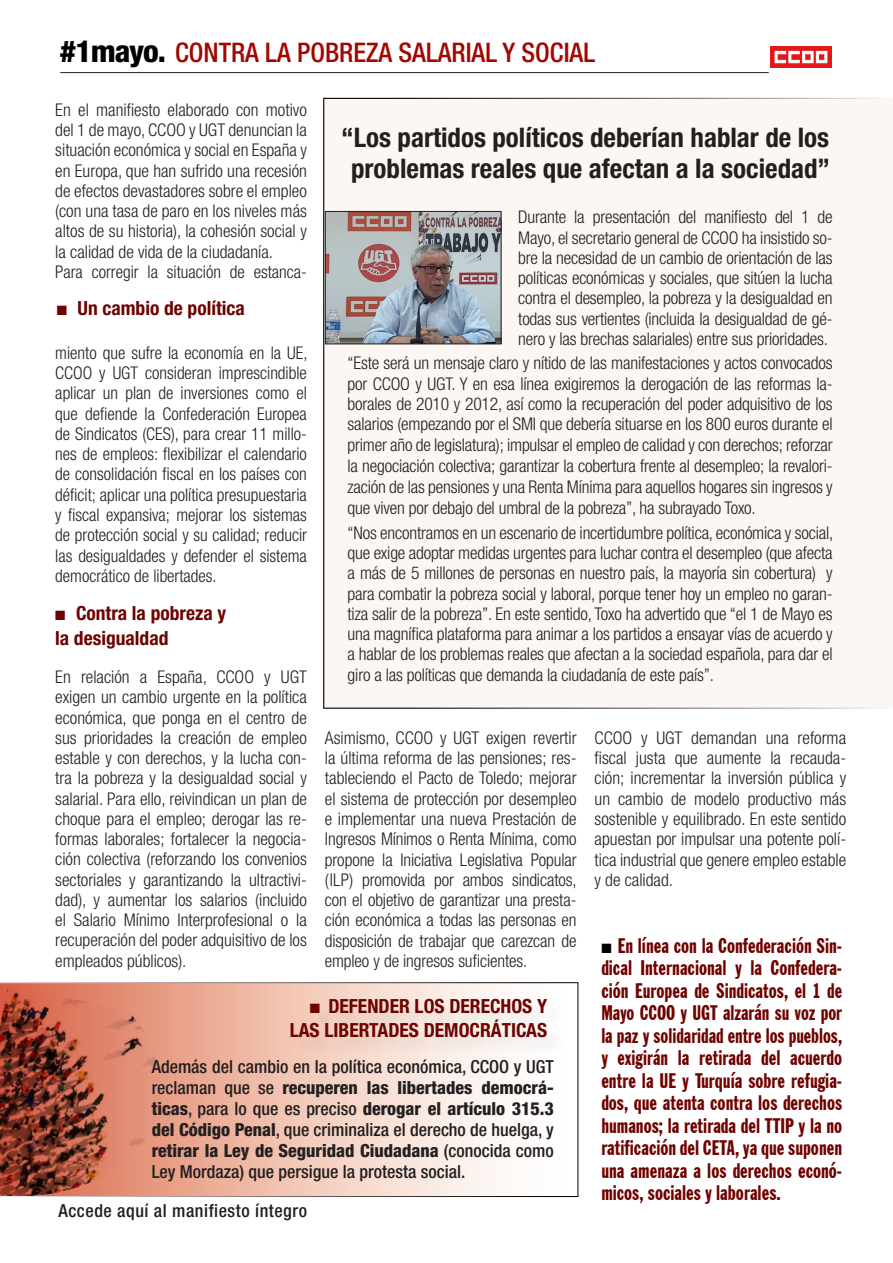
<style>
.page{position:relative;width:893px;height:1263px;background:#fff}
.page>*{position:absolute;margin:0;border:0;box-sizing:border-box;transform-origin:0 0}
.Entradillas{font:700 condensed 27px/31.5px "Helvetica Neue";color:#231f20;text-align:center}
.Entradillas-2{font:500 condensed 27px "Helvetica Neue";color:#a20600}
.t1{font:extra-condensed 21px/22.5px "Franklin Gothic BT";color:#6e0300;text-align:justify}
.Entradillas-3{font:700 condensed 19.5px "Helvetica Neue";color:#6e0300}
.Entradillas-4{font:500 condensed 18px/21px "Helvetica Neue";color:#231f20;text-align:justify}
.Entradillas-5{font:500 condensed 18px "Helvetica Neue";letter-spacing:.03em;color:#231f20}
.Entradillas-6{font:300 condensed 17.55px/20.2px "Helvetica Neue";color:#231f20;text-align:justify}
.s1{font-weight:800;font-size:30.3px;color:#000}
.s2{color:#000}
.s3{font-weight:800}
</style>
<div class="page">
<img style="left:770px;top:47px;width:62px;height:21px">
<hr style="left:60px;top:72px;width:709px;height:1px;background:#231f20">
<div style="left:323px;top:98px;width:570px;height:611px;background:#fdf7f4"></div>
<svg style="left:0;top:982px;width:578px;height:215px"></svg>
<img style="left:0;top:987px;width:172px;height:210px">
<div style="left:291px;top:1000px;width:275px;height:57px;background:#231f20;opacity:.08"></div>
<img style="left:327px;top:213px;width:172px;height:129px">
<div style="left:325px;top:211px;width:176px;height:133px;border:1px solid #231f20"></div>
<p class="Entradillas-2" style="left:60px;top:36px;width:537px"><span class="s1">#1mayo.</span> CONTRA LA POBREZA SALARIAL Y SOCIAL</p>
<p class="Entradillas-6" style="left:55px;top:99px;width:253px">En el manifiesto elaborado con motivo del 1 de mayo, CCOO y UGT denuncian la situación económica y social en España y en Europa, que han sufrido una recesión de efectos devastadores sobre el empleo (con una tasa de paro en los niveles más altos de su historia), la cohesión social y la calidad de vida de la ciudadanía.</p>
<p class="Entradillas-6" style="left:55px;top:261px;width:253px">Para corregir la situación de estanca-</p>
<p class="Entradillas" style="left:341px;top:121px;width:490px">“Los partidos políticos deberían hablar de los problemas reales que afectan a la sociedad”</p>
<p class="Entradillas-6" style="left:518px;top:207px;width:316px">Durante la presentación del manifiesto del 1 de Mayo, el secretario general de CCOO ha insistido so&shy;bre la necesidad de un cambio de orientación de las políticas económicas y sociales, que sitúen la lucha contra el desempleo, la pobreza y la desigualdad en todas sus vertientes (incluida la desigualdad de gé&shy;nero y las brechas salariales) entre sus prioridades.</p>
<p class="Entradillas-6" style="left:348px;top:353px;width:487px;line-height:20.7px">“Este será un mensaje claro y nítido de las manifestaciones y actos convocados por CCOO y UGT. Y en esa línea exigiremos la derogación de las reformas la&shy;borales de 2010 y 2012, así como la recuperación del poder adquisitivo de los salarios (empezando por el SMI que debería situarse en los 800 euros durante el primer año de legislatura); impulsar el empleo de calidad y con derechos; reforzar la negociación colectiva; garantizar la cobertura frente al desempleo; la revalori&shy;zación de las pensiones y una Renta Mínima para aquellos hogares sin ingresos y que viven por debajo del umbral de la pobreza”, ha subrayado Toxo.</p>
<p class="Entradillas-6" style="left:348px;top:522px;width:487px">“Nos encontramos en un escenario de incertidumbre política, económica y social, que exige adoptar medidas urgentes para luchar contra el desempleo (que afecta a más de 5 millones de personas en nuestro país, la mayoría sin cobertura) y para combatir la pobreza social y laboral, porque tener hoy un empleo no garan&shy;tiza salir de la pobreza”. En este sentido, Toxo ha advertido que “el 1 de Mayo es una magnífica plataforma para animar a los partidos a ensayar vías de acuerdo y a hablar de los problemas reales que afectan a la sociedad española, para dar el giro a las políticas que demanda la ciudadanía de este país”.</p>
<p class="Entradillas-3" style="left:57px;top:296px;width:190px">■ Un cambio de política</p>
<p class="Entradillas-6" style="left:55px;top:342px;width:254px">miento que sufre la economía en la UE, CCOO y UGT consideran imprescindible aplicar un plan de inversiones como el que defiende la Confederación Europea de Sindicatos (CES), para crear 11 millo&shy;nes de empleos: flexibilizar el calendario de consolidación fiscal en los países con déficit; aplicar una política presupuestaria y fiscal expansiva; mejorar los sistemas de protección social y su calidad; reducir las desigualdades y defender el sistema democrático de libertades.</p>
<p class="Entradillas-3" style="left:55px;top:601px;width:172px">■ Contra la pobreza y</p>
<p class="Entradillas-3" style="left:55px;top:626px;width:115px">la desigualdad</p>
<p class="Entradillas-6" style="left:55px;top:666px;width:253px">En relación a España, CCOO y UGT exigen un cambio urgente en la política económica, que ponga en el centro de sus prioridades la creación de empleo estable y con derechos, y la lucha con&shy;tra la pobreza y la desigualdad social y salarial. Para ello, reivindican un plan de choque para el empleo; derogar las re&shy;formas laborales; fortalecer la negocia&shy;ción colectiva (reforzando los convenios sectoriales y garantizando la ultractivi&shy;dad), y aumentar los salarios (incluido el Salario Mínimo Interprofesional o la recuperación del poder adquisitivo de los empleados públicos).</p>
<p class="Entradillas-6" style="left:325px;top:727px;width:253px">Asimismo, CCOO y UGT exigen revertir la última reforma de las pensiones; res&shy;tableciendo el Pacto de Toledo; mejorar el sistema de protección por desempleo e implementar una nueva Prestación de Ingresos Mínimos o Renta Mínima, como propone la Iniciativa Legislativa Popular (ILP) promovida por ambos sindicatos, con el objetivo de garantizar una presta&shy;ción económica a todas las personas en disposición de trabajar que carezcan de empleo y de ingresos suficientes.</p>
<p class="Entradillas-6" style="left:595px;top:727px;width:253px">CCOO y UGT demandan una reforma fiscal justa que aumente la recauda&shy;ción; incrementar la inversión pública y un cambio de modelo productivo más sostenible y equilibrado. En este sentido apuestan por impulsar una potente polí&shy;tica industrial que genere empleo estable y de calidad.</p>
<p class="t1" style="left:601px;top:934px;width:242px"><span class="s2">■</span> En línea con la Confederación Sin&shy;dical Internacional y la Confedera&shy;ción Europea de Sindicatos, el 1 de Mayo CCOO y UGT alzarán su voz por la paz y solidaridad entre los pueblos, y exigirán la retirada del acuerdo entre la UE y Turquía sobre refugia&shy;dos, que atenta contra los derechos humanos; la retirada del TTIP y la no ratificación del CETA, ya que suponen una amenaza a los derechos econó&shy;micos, sociales y laborales.</p>
<p class="Entradillas-3" style="left:310px;top:995px;width:239px">■ DEFENDER LOS DERECHOS Y</p>
<p class="Entradillas-3" style="left:290px;top:1018px;width:259px">LAS LIBERTADES DEMOCRÁTICAS</p>
<p class="Entradillas-4" style="left:152px;top:1055px;width:404px">Además del cambio en la política económica, CCOO y UGT reclaman que se <span class="s3">recuperen las libertades democrá&shy;ticas</span>, para lo que es preciso <span class="s3">derogar el artículo 315.3 del Código Penal</span>, que criminaliza el derecho de huelga, y <span class="s3">retirar la Ley de Seguridad Ciudadana</span> (conocida como Ley Mordaza) que persigue la protesta social.</p>
<p class="Entradillas-5" style="left:59px;top:1200px;width:250px">Accede aquí al manifiesto íntegro</p>
</div>
